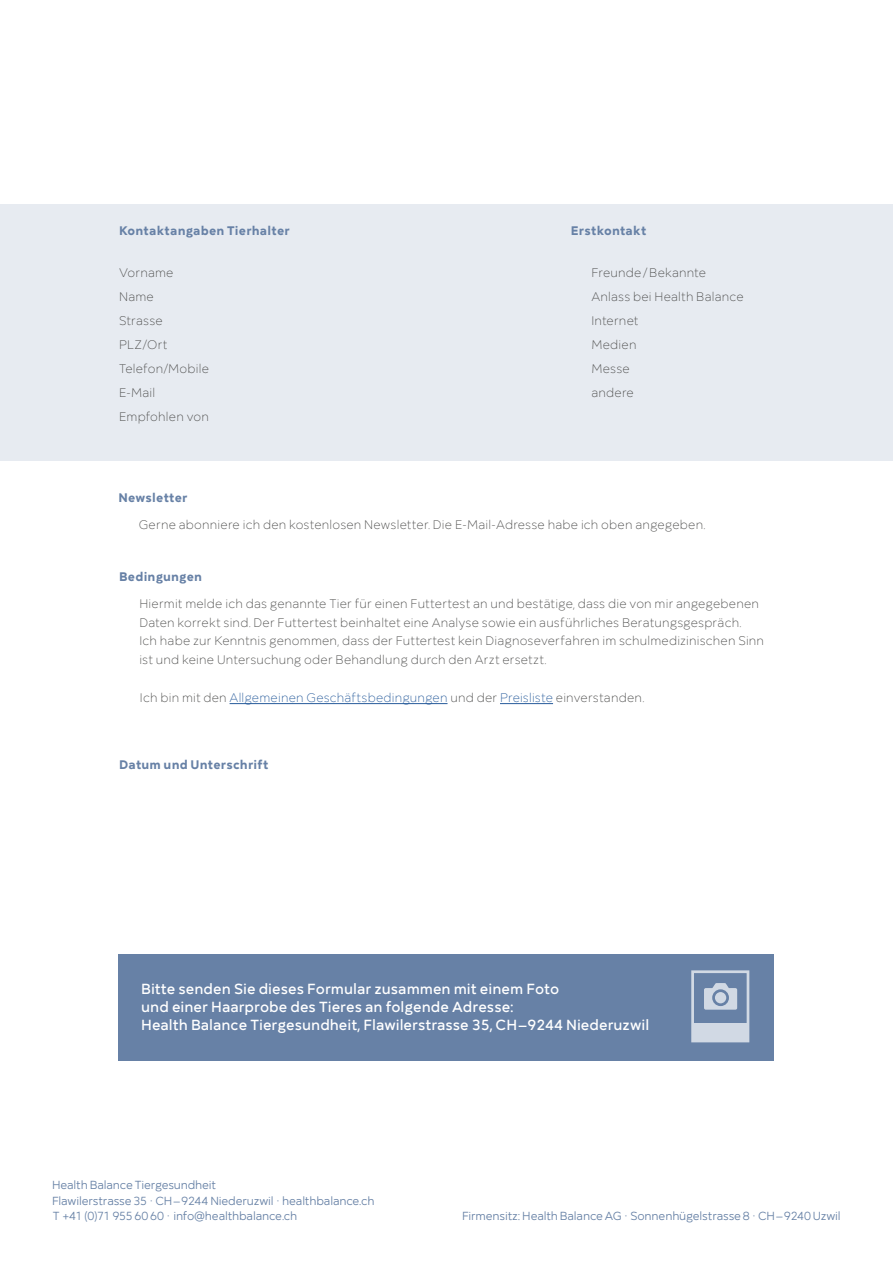
<style>
.page{position:relative;width:893px;height:1263px;background:#fff}
.page>*{position:absolute;margin:0;border:0;box-sizing:border-box;transform-origin:0 0}
.t1{font:500 15px/18px "Mirai";color:#fff}
.t2{font:300 12.75px/24px "Mirai";letter-spacing:.015em;color:#4a4a49}
.t3{font:700 12.75px "Mirai";letter-spacing:.015em;color:#6781a6}
.t4{font:300 12.75px "Mirai";letter-spacing:.015em;color:#275b9b}
.t5{font:12px/15.8px "Mirai";letter-spacing:-.015em;color:#647fa4}
.s1{color:#4a4a49}
</style>
<div class="page">
<hr style="left:230px;top:703px;width:218px;height:1px;background:#275b9b">
<hr style="left:500px;top:703px;width:53px;height:1px;background:#275b9b">
<div style="left:0;top:204px;width:893px;height:256px;background:#e7ebf1"></div>
<div style="left:119px;top:954px;width:655px;height:106px;background:#6781a6"></div>
<div style="left:691px;top:970px;width:58px;height:72px;border:3px solid #d1d9e4"></div>
<div style="left:692px;top:1024px;width:56px;height:17px;background:#d1d9e4"></div>
<svg style="left:704px;top:983px;width:33px;height:27px"></svg>
<div style="left:712px;top:989px;width:17px;height:17px;border:3px solid #6781a6;border-radius:50%"></div>
<p class="t3" style="left:119px;top:220px;width:172px">Kontaktangaben Tierhalter</p>
<p class="t3" style="left:571px;top:220px;width:77px">Erstkontakt</p>
<p class="t2" style="left:591px;top:259px;width:154px">Freunde/Bekannte<br>Anlass bei Health Balance<br>Internet<br>Medien<br>Messe<br>andere</p>
<p class="t2" style="left:119px;top:259px;width:56px">Vorname</p>
<p class="t2" style="left:119px;top:283px;width:50px">Name<br>Strasse<br>PLZ/Ort</p>
<p class="t2" style="left:119px;top:379px;width:91px">E-Mail<br>Empfohlen von</p>
<p class="t2" style="left:119px;top:355px;width:92px">Telefon/Mobile</p>
<p class="t3" style="left:118px;top:487px;width:71px">Newsletter</p>
<p class="t2" style="left:139px;top:512px;width:568px">Gerne abonniere ich den kostenlosen Newsletter. Die E-Mail-Adresse habe ich oben angegeben.</p>
<p class="t3" style="left:119px;top:566px;width:85px">Bedingungen</p>
<p class="t2" style="left:139px;top:593px;width:626px;line-height:18.8px">Hiermit melde ich das genannte Tier für einen Futtertest an und bestätige, dass die von mir angegebenen Daten korrekt sind. Der Futtertest beinhaltet eine Analyse sowie ein ausführliches Beratungsgespräch.<br>Ich habe zur Kenntnis genommen, dass der Futtertest kein Diagnoseverfahren im schulmedizinischen Sinn ist und keine Untersuchung oder Behandlung durch den Arzt ersetzt.</p>
<p class="t4" style="left:140px;top:687px;width:506px"><span class="s1">Ich bin mit den</span> Allgemeinen Geschäftsbedingungen <span class="s1">und der</span> Preisliste <span class="s1">einverstanden.</span></p>
<p class="t3" style="left:119px;top:755px;width:151px">Datum und Unterschrift</p>
<p class="t1" style="left:141px;top:978px;width:510px">Bitte senden Sie dieses Formular zusammen mit einem Foto<br>und einer Haarprobe des Tieres an folgende Adresse:<br>Health Balance Tiergesundheit, Flawilerstrasse 35, CH–9244 Niederuzwil</p>
<p class="t5" style="left:52px;top:1176px;width:324px">Health Balance Tiergesundheit<br>Flawilerstrasse 35 · CH – 9244 Niederuzwil · healthbalance.ch<br>T +41 (0)71 955 60 60 · info@healthbalance.ch</p>
<p class="t5" style="left:462px;top:1207px;width:380px">Firmensitz: Health Balance AG · Sonnenhügelstrasse 8 · CH – 9240 Uzwil</p>
</div>
